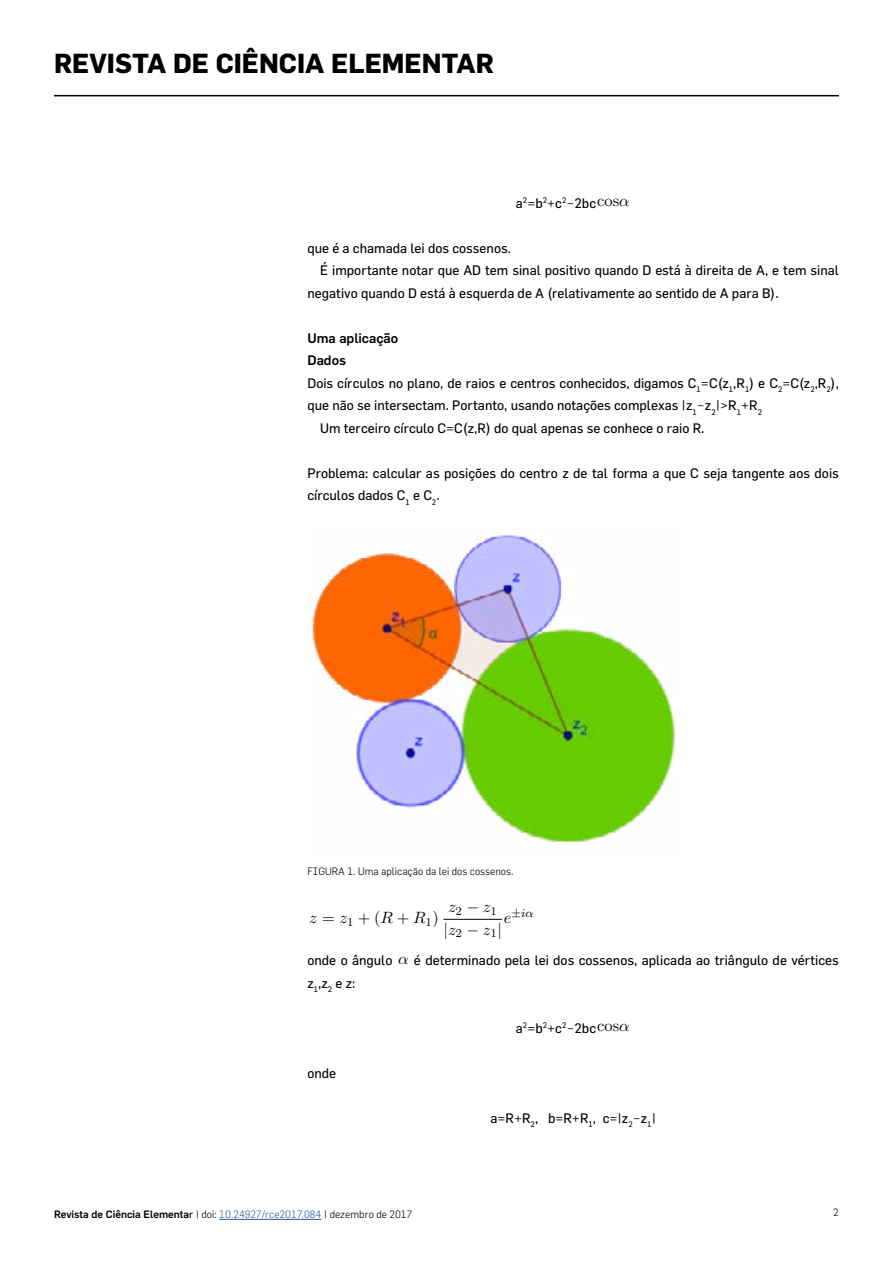
<style>
.page{position:relative;width:893px;height:1263px;background:#fff}
.page>*{position:absolute;margin:0;border:0;box-sizing:border-box;transform-origin:0 0}
.t1{font:700 27px "Flama";color:#000}
.t2{font:16.35px "CMR10";color:#000}
.t3{font:16.35px "CMSY10";color:#000}
.t4{font:16.35px "CMMI10";color:#000}
.t5{font:13.5px/22.5px "Flama";color:#000}
.t6{font:500 13.5px "Flama";color:#000}
.t7{font:12px "CMMI8";color:#000}
.t8{font:500 10.5px "Flama";color:#000}
.t9{font:300 10.5px "Flama";color:#000}
.s1{font-family:"CMR10";font-size:16.35px}
.s2{font-family:"CMMI10";font-size:16.35px}
.s3{font-family:"CMMI10"}
.s4{font-family:"CMSY10"}
.s5{font-family:"CMSY8"}
.s6{font-weight:400}
.s7{font-weight:300}
.s8{font-weight:300;color:#275b9b}
</style>
<div class="page">
<hr style="left:54px;top:95px;width:785px;height:1px;background:#000">
<hr style="left:219px;top:1219px;width:102px;height:1px;background:#275b9b">
<img style="left:312px;top:535px;width:364px;height:308px">
<hr style="left:443px;top:919px;width:59px;height:1px;background:#000">
<h1 class="t1" style="left:54px;top:47px;width:441px">REVISTA DE CIÊNCIA ELEMENTAR</h1>
<p class="t5" style="left:516px;top:191px;width:115px">a<sup>2</sup>=b<sup>2</sup>+c<sup>2</sup>−2bc<span class="s1">cos</span><span class="s2">α</span></p>
<p class="t5" style="left:307px;top:236px;width:205px">que é a chamada lei dos cossenos.</p>
<p class="t5" style="left:320px;top:259px;width:520px">É importante notar que AD tem sinal positivo quando D está à direita de A, e tem sinal</p>
<p class="t5" style="left:307px;top:281px;width:473px">negativo quando D está à esquerda de A (relativamente ao sentido de A para B).</p>
<p class="t6" style="left:307px;top:328px;width:92px">Uma aplicação</p>
<p class="t6" style="left:307px;top:350px;width:40px">Dados</p>
<p class="t5" style="left:307px;top:371px;width:533px">Dois círculos no plano, de raios e centros conhecidos, digamos C<sub>1</sub>=C(z<sub>1</sub>,R<sub>1</sub>) e C<sub>2</sub>=C(z<sub>2</sub>,R<sub>2</sub>),</p>
<p class="t5" style="left:307px;top:394px;width:456px">que não se intersectam. Portanto, usando notações complexas |z<sub>1</sub>−z<sub>2</sub>|&gt;R<sub>1</sub>+R<sub>2</sub></p>
<p class="t5" style="left:320px;top:416px;width:386px">Um terceiro círculo C=C(z,R) do qual apenas se conhece o raio R.</p>
<p class="t5" style="left:307px;top:461px;width:533px">Problema: calcular as posições do centro z de tal forma a que C seja tangente aos dois círculos dados C<sub>1</sub> e C<sub>2</sub>.</p>
<p class="t9" style="left:307px;top:865px;width:208px">FIGURA 1. Uma aplicação da lei dos cossenos.</p>
<p class="t2" style="left:309px;top:911px;width:131px"><span class="s3">z</span>=<span class="s3">z</span><sub>1</sub> +(<span class="s3">R</span>+<span class="s3">R</span><sub>1</sub>)</p>
<p class="t4" style="left:448px;top:897px;width:50px">z<sub>2</sub> <span class="s4">−</span> z<sub>1</sub></p>
<p class="t3" style="left:443px;top:919px;width:60px">|<span class="s3">z</span><sub>2</sub> − <span class="s3">z</span><sub>1</sub>|</p>
<p class="t7" style="left:504px;top:905px;width:31px"><span class="s2">e</span><span class="s5">±</span>iα</p>
<p class="t5" style="left:307px;top:949px;width:533px">onde o ângulo <span class="s2">α</span> é determinado pela lei dos cossenos, aplicada ao triângulo de vértices z<sub>1</sub>,z<sub>2</sub> e z:</p>
<p class="t5" style="left:516px;top:1016px;width:115px">a<sup>2</sup>=b<sup>2</sup>+c<sup>2</sup>−2bc<span class="s1">cos</span><span class="s2">α</span></p>
<p class="t5" style="left:307px;top:1061px;width:30px">onde</p>
<p class="t5" style="left:490px;top:1106px;width:167px">a=R+R<sub>2</sub>, b=R+R<sub>1</sub>, c=|z<sub>2</sub>−z<sub>1</sub>|</p>
<p class="t8" style="left:54px;top:1207px;width:360px">Revista de Ciência Elementa<span class="s6">r</span> <span class="s7">| doi:</span> <span class="s8">10.24927/rce2017.084</span> <span class="s7">| dezembro de 2017</span></p>
<p class="t9" style="left:833px;top:1206px;width:7px">2</p>
</div>
